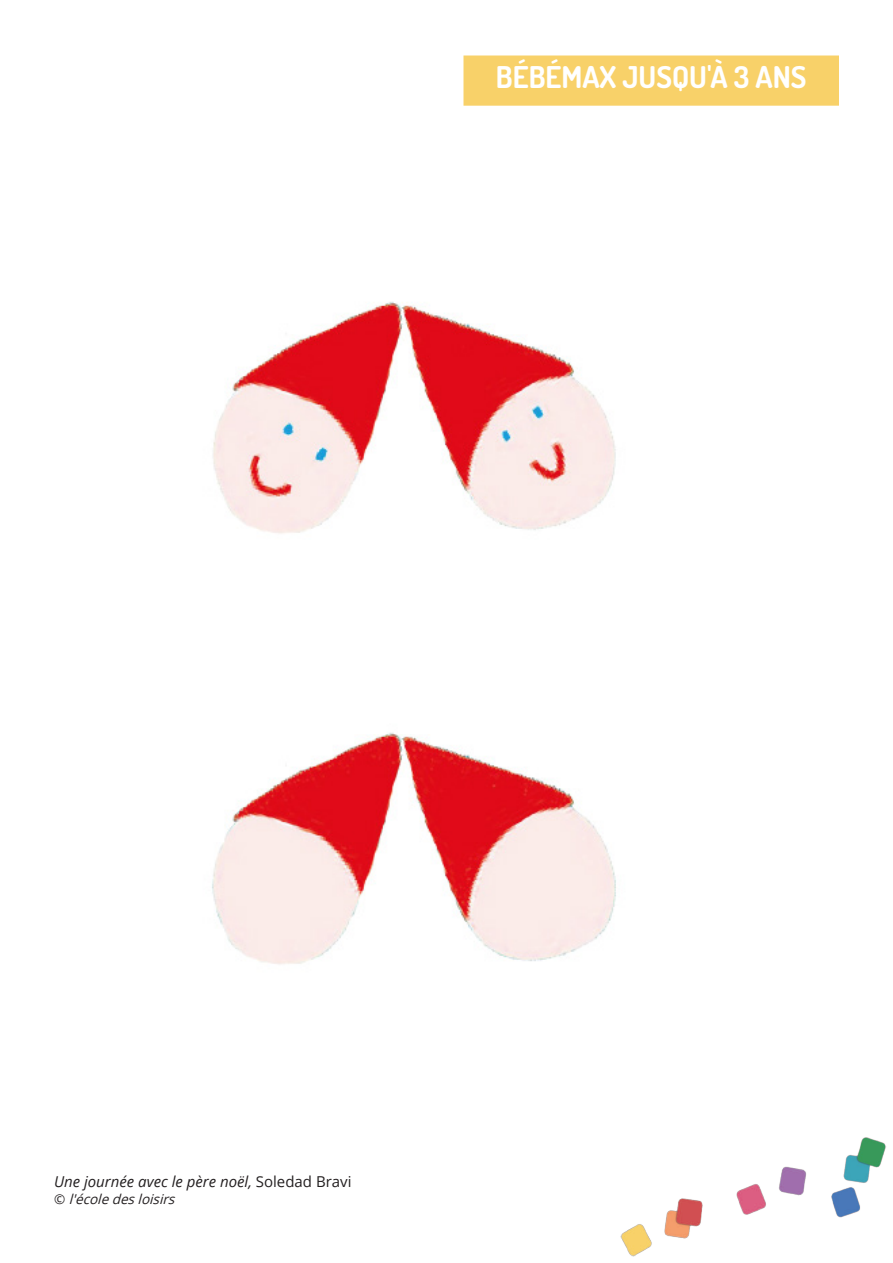
<style>
.page{position:relative;width:893px;height:1263px;background:#fff}
.page>*{position:absolute;margin:0;border:0;box-sizing:border-box;transform-origin:0 0}
.t1{font:700 30px "Dosis";color:#fff}
.t2{font:italic 15px "Open Sans";color:#231f20}
.t3{font:italic 13.5px "Open Sans";color:#231f20}
.s1{font-style:normal}
</style>
<div class="page">
<img style="left:620px;top:1137px;width:266px;height:120px">
<div style="left:464px;top:56px;width:374px;height:49px;background:#f8d169"></div>
<div style="left:463px;top:56px;width:376px;height:50px;border:2px solid #f8d169"></div>
<img style="left:212px;top:302px;width:404px;height:663px">
<p class="t1" style="left:496px;top:57px;width:312px">BÉBÉMAX JUSQU'À 3 ANS</p>
<p class="t2" style="left:54px;top:1171px;width:299px">Une journée avec le père noël, <span class="s1">Soledad Bravi</span></p>
<p class="t3" style="left:54px;top:1189px;width:127px"><span class="s1">©</span> l'écoledesloisirs</p>
</div>
